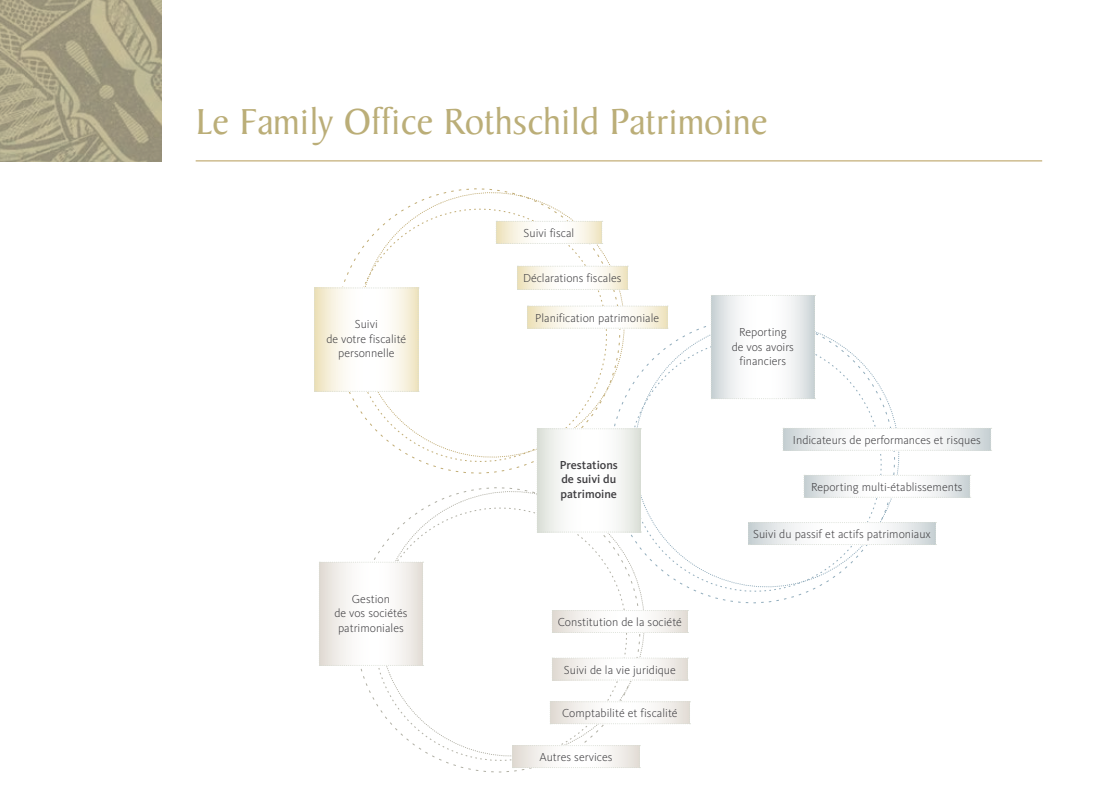
<style>
.page{position:relative;width:1106px;height:808px;background:#fff}
.page>*{position:absolute;margin:0;border:0;box-sizing:border-box;transform-origin:0 0}
.t1{font:39px "Baker Signet";color:#bbae78}
.t2{font:300 12px/14.4px "Kievit OT";color:#3e3d40;text-align:center}
.t3{font:500 12px/14.4px "Kievit OT";color:#3e3d40}
</style>
<div class="page">
<svg style="left:0;top:0;width:162px;height:162px;background:#a8a285"></svg>
<hr style="left:196px;top:160px;width:846px;height:2px;background:#cebc8f">
<svg style="left:314px;top:188px;width:677px;height:585px"></svg>
<h1 class="t1" style="left:196px;top:101px;width:573px">Le Family Office Rothschild Patrimoine</h1>
<p class="t2" style="left:326px;top:317px;width:81px">Suivi<br>de votre fiscalité personnelle</p>
<p class="t2" style="left:334px;top:592px;width:75px">Gestion<br>de vos sociétés patrimoniales</p>
<p class="t2" style="left:523px;top:226px;width:52px">Suivi fiscal</p>
<p class="t2" style="left:523px;top:271px;width:100px">Déclarations fiscales</p>
<p class="t2" style="left:535px;top:311px;width:125px">Planification patrimoniale</p>
<p class="t3" style="left:559px;top:458px;width:60px">Prestations de suivi du patrimoine</p>
<p class="t2" style="left:557px;top:615px;width:126px">Constitution de la société</p>
<p class="t2" style="left:564px;top:663px;width:113px">Suivi de la vie juridique</p>
<p class="t2" style="left:562px;top:706px;width:117px">Comptabilité et fiscalité</p>
<p class="t2" style="left:539px;top:750px;width:74px">Autres services</p>
<p class="t2" style="left:731px;top:325px;width:64px">Reporting de vos avoirs financiers</p>
<p class="t2" style="left:793px;top:433px;width:189px">Indicateurs de performances et risques</p>
<p class="t2" style="left:811px;top:480px;width:153px">Reporting multi-établissements</p>
<p class="t2" style="left:753px;top:527px;width:179px">Suivi du passif et actifs patrimoniaux</p>
</div>
